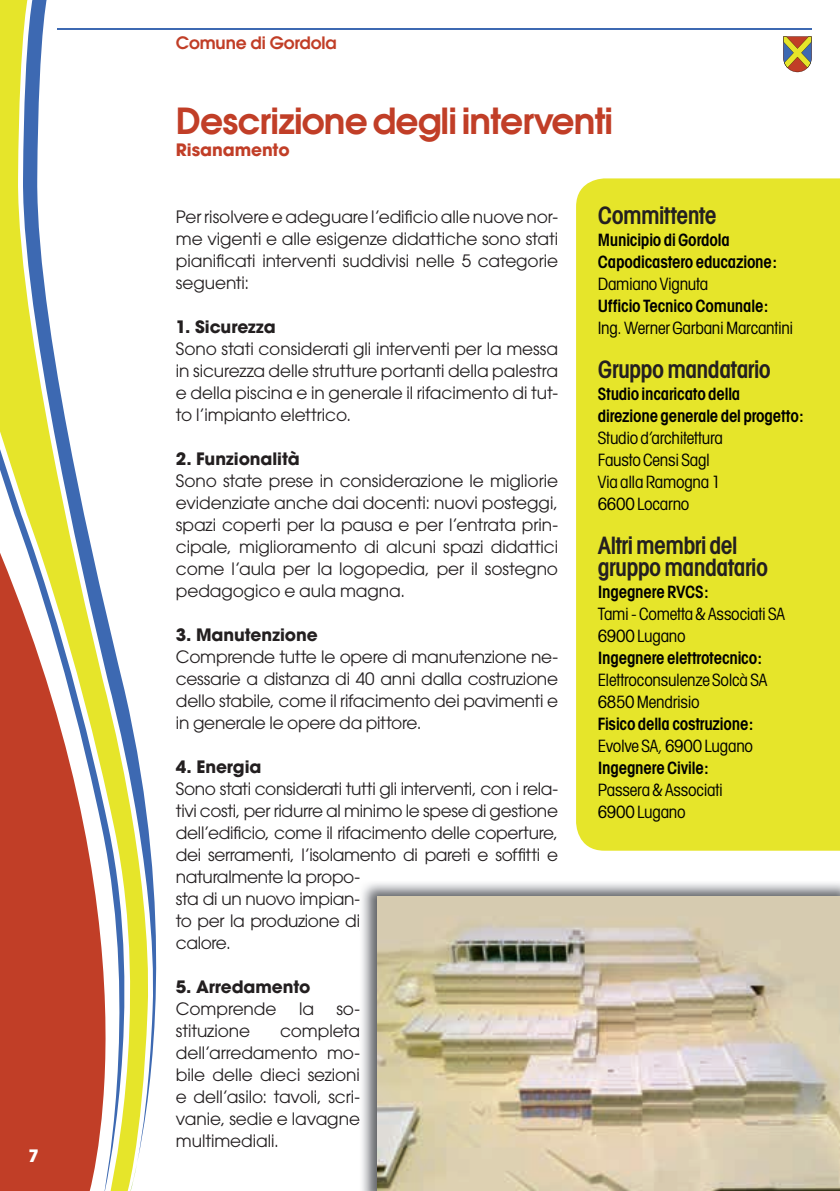
<style>
.page{position:relative;width:840px;height:1191px;background:#fff}
.page>*{position:absolute;margin:0;border:0;box-sizing:border-box;transform-origin:0 0}
.t1{font:600 36px "Avant Garde CE";letter-spacing:-.025em;color:#c13e27}
.t2{font:600 condensed 24px/22px "Avant Garde";letter-spacing:-.025em;color:#231f20}
.t3{font:17px/22px "Avant Garde";letter-spacing:-.015em;color:#231f20;text-align:justify}
.t4{font:condensed 17px/22px "Avant Garde";letter-spacing:-.015em;color:#000}
.t5{font:600 condensed 17px/22px "Avant Garde";letter-spacing:-.015em;color:#000}
.t6{font:700 17px "Avant Garde";letter-spacing:-.005em;color:#231f20}
.t7{font:600 17px "Avant Garde";letter-spacing:-.01em;color:#c13e27}
.t8{font:700 17px "Avant Garde";letter-spacing:-.005em;color:#c13e27}
.t9{font:700 17px "Avant Garde";color:#fff}
</style>
<div class="page">
<svg style="left:783px;top:36px;width:28px;height:36px"></svg>
<hr style="left:57px;top:28px;width:754px;height:1px;background:#3d69b2">
<div style="left:0;top:0;width:22px;height:449px;background:#e6e52a"></div>
<svg style="left:0;top:449px;width:22px;height:86px"></svg>
<svg style="left:22px;top:0;width:154px;height:553px"></svg>
<svg style="left:0;top:553px;width:157px;height:638px"></svg>
<div style="left:576px;top:178px;width:263px;height:672px;background:#e6e52a"></div>
<img style="left:362px;top:883px;width:477px;height:308px">
<img style="left:377px;top:896px;width:462px;height:295px">
<p class="t9" style="left:28px;top:1144px;width:12px">7</p>
<p class="t7" style="left:176px;top:33px;width:162px">Comune di Gordola</p>
<h1 class="t1" style="left:176px;top:98px;width:438px">Descrizione degli interventi</h1>
<p class="t8" style="left:176px;top:139px;width:115px">Risanamento</p>
<p class="t3" style="left:176px;top:205px;width:383px">Per risolvere e adeguare l’edificio alle nuove nor&shy;me vigenti e alle esigenze didattiche sono stati pianificati interventi suddivisi nelle 5 categorie seguenti:</p>
<p class="t6" style="left:176px;top:315px;width:101px">1. Sicurezza</p>
<p class="t3" style="left:176px;top:337px;width:383px">Sono stati considerati gli interventi per la messa in sicurezza delle strutture portanti della palestra e della piscina e in generale il rifacimento di tut&shy;to l’impianto elettrico.</p>
<p class="t6" style="left:176px;top:447px;width:125px">2. Funzionalità</p>
<p class="t3" style="left:176px;top:469px;width:383px">Sono state prese in considerazione le migliorie evidenziate anche dai docenti: nuovi posteggi, spazi coperti per la pausa e per l’entrata prin&shy;cipale, miglioramento di alcuni spazi didattici come l’aula per la logopedia, per il sostegno pedagogico e aula magna.</p>
<p class="t6" style="left:176px;top:623px;width:143px">3. Manutenzione</p>
<p class="t3" style="left:176px;top:645px;width:383px">Comprende tutte le opere di manutenzione ne&shy;cessarie a distanza di 40 anni dalla costruzione dello stabile, come il rifacimento dei pavimenti e in generale le opere da pittore.</p>
<p class="t6" style="left:176px;top:755px;width:87px">4. Energia</p>
<p class="t3" style="left:176px;top:777px;width:383px;text-align:left">Sono stati considerati tutti gli interventi, con i rela&shy;tivi costi, per ridurre al minimo le spese di gestione dell’edificio, come il rifacimento delle coperture, dei serramenti, l’isolamento di pareti e soffitti e naturalmente la propo-<br>sta di un nuovo impian-<br>to per la produzione di<br>calore.</p>
<p class="t6" style="left:176px;top:975px;width:136px">5. Arredamento</p>
<p class="t3" style="left:176px;top:997px;width:102px">Comprende</p>
<p class="t3" style="left:299px;top:997px;width:16px">la</p>
<p class="t3" style="left:336px;top:997px;width:25px">so-</p>
<p class="t3" style="left:176px;top:1019px;width:76px">stituzione</p>
<p class="t3" style="left:176px;top:1019px;width:185px;text-indent:104px">completa dell’arredamento mo&shy;bile delle dieci sezioni e dell’asilo: tavoli, scri&shy;vanie, sedie e lavagne multimediali.</p>
<h2 class="t2" style="left:597px;top:204px;width:120px">Committente</h2>
<p class="t5" style="left:597px;top:228px;width:181px">Municipio di Gordola<br>Capodicastero educazione:</p>
<p class="t4" style="left:597px;top:272px;width:112px">Damiano Vignuta</p>
<p class="t5" style="left:597px;top:294px;width:172px">Ufficio Tecnico Comunale:</p>
<p class="t4" style="left:597px;top:316px;width:197px">Ing. Werner Garbani Marcantini</p>
<h2 class="t2" style="left:597px;top:358px;width:174px">Gruppo mandatario</h2>
<p class="t5" style="left:597px;top:382px;width:207px">Studio incaricato della direzione generale del progetto:</p>
<p class="t4" style="left:597px;top:426px;width:127px">Studio d’architettura<br>Fausto Censi Sagl<br>Via alla Ramogna 1<br>6600 Locarno</p>
<h2 class="t2" style="left:597px;top:534px;width:172px">Altri membri del gruppo mandatario</h2>
<p class="t5" style="left:597px;top:580px;width:112px">Ingegnere RVCS:</p>
<p class="t4" style="left:597px;top:602px;width:189px">Tami - Cometta &amp; Associati SA<br>6900 Lugano</p>
<p class="t5" style="left:597px;top:646px;width:166px">Ingegnere elettrotecnico:</p>
<p class="t4" style="left:597px;top:668px;width:171px">Elettroconsulenze Solcà SA<br>6850 Mendrisio</p>
<p class="t5" style="left:597px;top:712px;width:157px">Fisico della costruzione:</p>
<p class="t4" style="left:597px;top:734px;width:157px">Evolve SA, 6900 Lugano</p>
<p class="t5" style="left:597px;top:756px;width:112px">Ingegnere Civile:</p>
<p class="t4" style="left:597px;top:778px;width:127px">Passera &amp; Associati<br>6900 Lugano</p>
</div>
